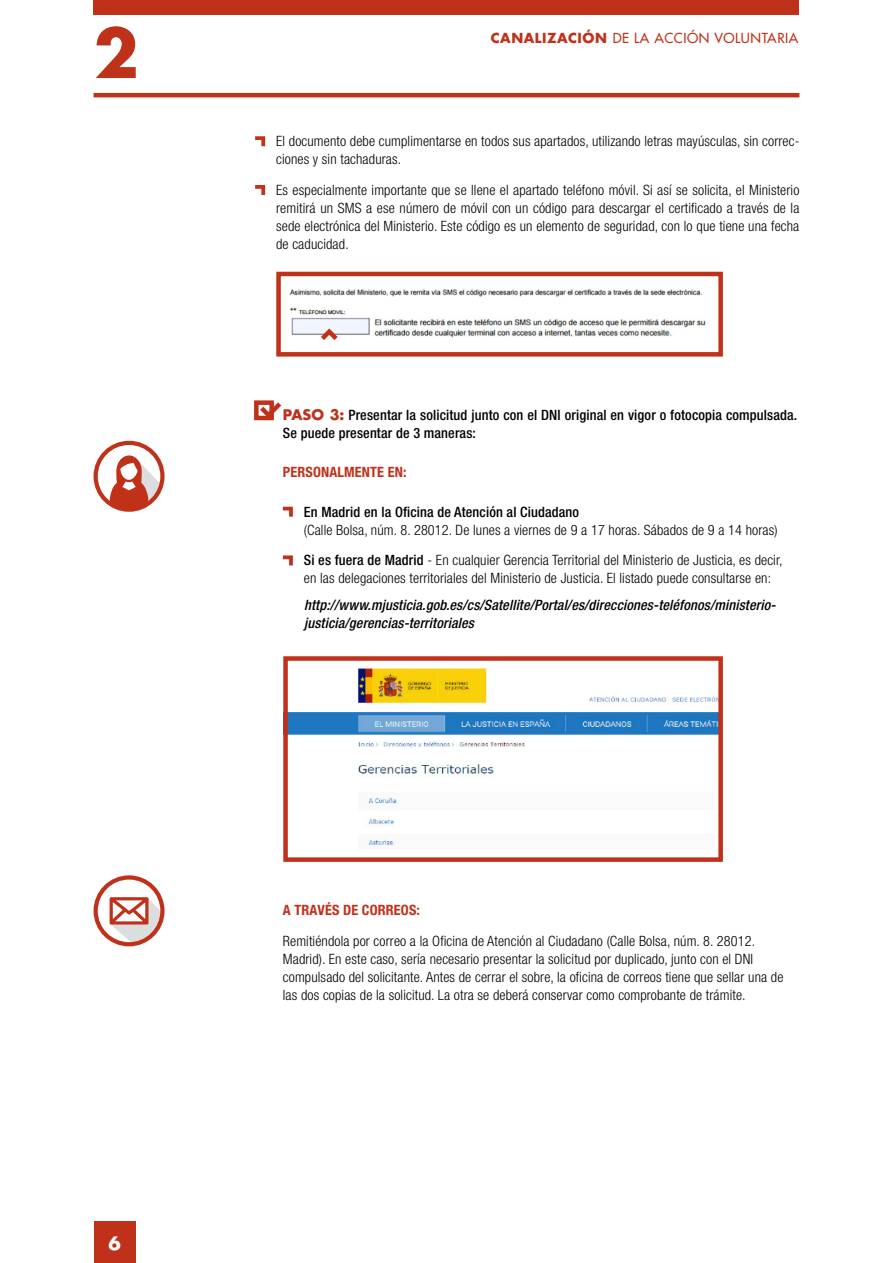
<style>
.page{position:relative;width:893px;height:1263px;background:#fff}
.page>*{position:absolute;margin:0;border:0;box-sizing:border-box;transform-origin:0 0}
.t1{font:700 66px "Futura Std";color:#c0311a}
.t2{font:700 18px "Futura Std";color:#fff}
.t3{font:300 condensed 14.25px/18px "Helvetica Neue LT Std";letter-spacing:.01em;color:#000}
.t4{font:500 condensed 14.25px/18px "Helvetica Neue LT Std";letter-spacing:.01em;color:#000}
.t5{font:italic 500 condensed 14.25px/18px "Helvetica Neue LT Std";letter-spacing:.01em;color:#000}
.t6{font:700 condensed 14.25px "Helvetica Neue LT Std";letter-spacing:.01em;color:#c0311a}
.t7{font:500 13.5px "Futura Std";letter-spacing:.04em;color:#c0311a}
.s1{font-weight:700}
.s2{font-family:"Futura Std";font-weight:700;font-stretch:normal;color:#c0311a}
.s3{font-weight:500}
</style>
<div class="page">
<hr style="left:94px;top:93px;width:705px;height:4px;background:#c0311a">
<div style="left:94px;top:0;width:705px;height:14px;background:#c0311a"></div>
<div style="left:94px;top:1221px;width:41px;height:42px;background:#c0311a"></div>
<svg style="left:255px;top:136px;width:11px;height:11px"></svg>
<svg style="left:255px;top:185px;width:11px;height:10px"></svg>
<img style="left:289px;top:289px;width:417px;height:49px">
<img style="left:288px;top:667px;width:430px;height:180px">
<svg style="left:316px;top:325px;width:26px;height:15px"></svg>
<div style="left:276px;top:272px;width:447px;height:85px;border:4px solid #c0311a"></div>
<div style="left:283px;top:656px;width:440px;height:206px;border:4px solid #c0311a"></div>
<div style="left:254px;top:400px;width:20px;height:20px;border:4px solid #c0311a"></div>
<svg style="left:255px;top:400px;width:27px;height:21px"></svg>
<svg style="left:282px;top:506px;width:11px;height:11px"></svg>
<svg style="left:282px;top:555px;width:11px;height:11px"></svg>
<div style="left:94px;top:875px;width:71px;height:71px;border:4px solid #c0311a;border-radius:50%"></div>
<div style="left:94px;top:441px;width:71px;height:71px;border:4px solid #c0311a;border-radius:50%"></div>
<svg style="left:110px;top:897px;width:52px;height:47px"></svg>
<svg style="left:109px;top:455px;width:53px;height:55px"></svg>
<h1 class="t1" style="left:94px;top:9px;width:47px">2</h1>
<p class="t7" style="left:491px;top:29px;width:309px"><span class="s1">CANALIZACIÓN</span> DE LA ACCIÓN VOLUNTARIA</p>
<p class="t3" style="left:276px;top:132px;width:525px">El documento debe cumplimentarse en todos sus apartados, utilizando letras mayúsculas, sin correc&shy;ciones y sin tachaduras.</p>
<p class="t3" style="left:276px;top:181px;width:525px;text-align:justify">Es especialmente importante que se llene el apartado teléfono móvil. Si así se solicita, el Ministerio remitirá un SMS a ese número de móvil con un código para descargar el certificado a través de la sede electrónica del Ministerio. Este código es un elemento de seguridad, con lo que tiene una fecha de caducidad.</p>
<p class="t4" style="left:283px;top:406px;width:516px"><span class="s2">PASO 3:</span> Presentar la solicitud junto con el DNI original en vigor o fotocopia compulsada.<br>Se puede presentar de 3 maneras:</p>
<p class="t6" style="left:283px;top:464px;width:17px">PERSONAL</p>
<p class="t6" style="left:344px;top:464px;width:64px">MENTEEN:</p>
<p class="t4" style="left:304px;top:502px;width:277px">En Madrid en la Oficina de Atención al Ciudadano</p>
<p class="t3" style="left:304px;top:514px;width:480px;line-height:30.8px">(Calle Bolsa, núm. 8. 28012. De lunes a viernes de 9 a 17 horas. Sábados de 9 a 14 horas)<br><span class="s3">Si es fuera de Madrid</span> - En cualquier Gerencia Territorial del Ministerio de Justicia, es decir,</p>
<p class="t3" style="left:304px;top:569px;width:469px">en las delegaciones territoriales del Ministerio de Justicia. El listado puede consultarse en:</p>
<p class="t5" style="left:304px;top:596px;width:473px">http://www.mjusticia.gob.es/cs/Satellite/Portal/es/direcciones-teléfonos/ministerio&shy;justicia/gerencias-territoriales</p>
<p class="t2" style="left:108px;top:1231px;width:14px">6</p>
<p class="t6" style="left:283px;top:902px;width:96px">A TRAVÉS DE CORREOS</p>
<p class="t6" style="left:417px;top:902px;width:5px">:</p>
<p class="t3" style="left:283px;top:932px;width:502px">Remitiéndola por correo a la Oficina de Atención al Ciudadano (Calle Bolsa, núm. 8. 28012.<br>Madrid). En este caso, sería necesario presentar la solicitud por duplicado, junto con el DNI compulsado del solicitante. Antes de cerrar el sobre, la oficina de correos tiene que sellar una de las dos copias de la solicitud. La otra se deberá conservar como comprobante de trámite.</p>
</div>
